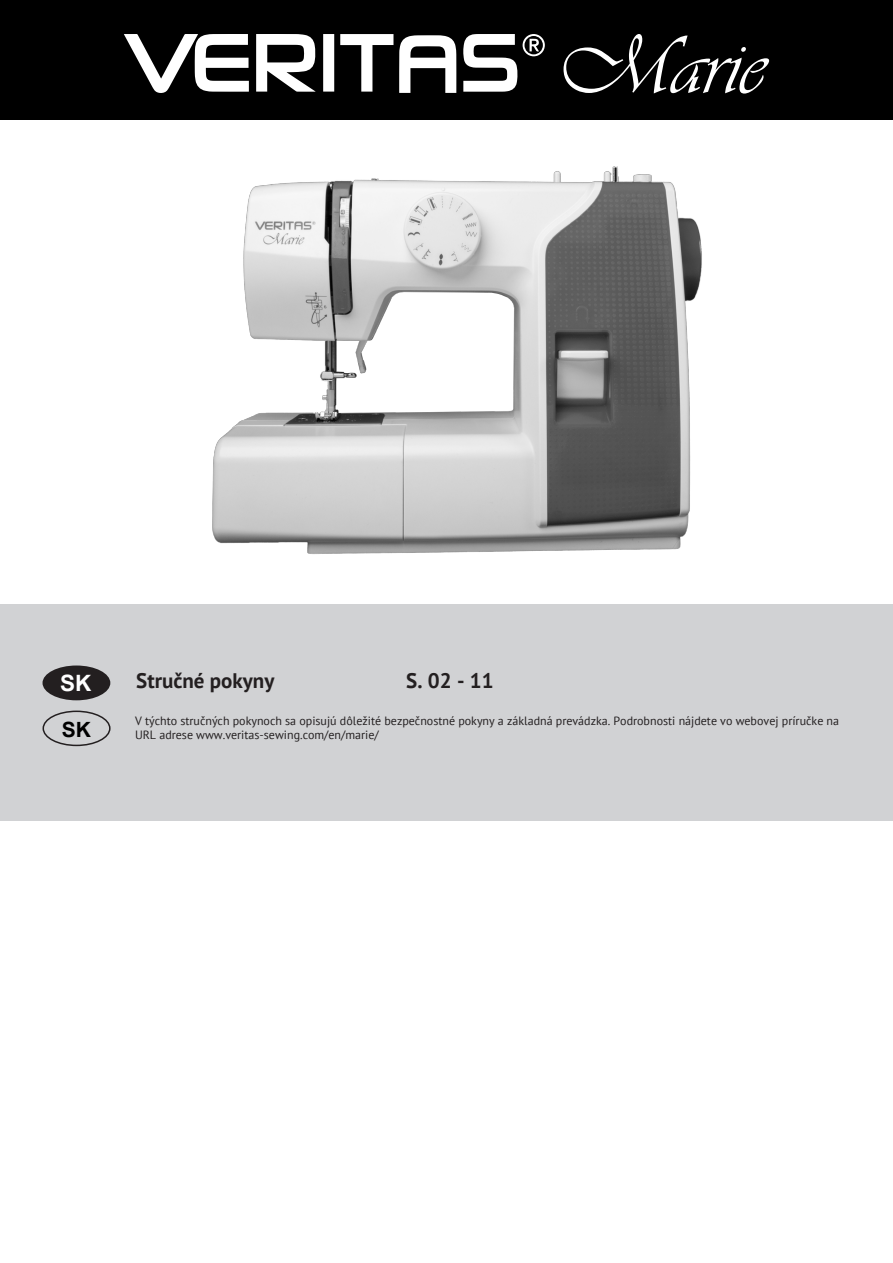
<style>
.page{position:relative;width:893px;height:1263px;background:#fff}
.page>*{position:absolute;margin:0;border:0;box-sizing:border-box;transform-origin:0 0}
.t1{font:700 22.5px "Arial";color:#fff}
.t2{font:700 21px "PT Sans";color:#231f20}
.t3{font:700 21px "Arial";color:#000}
.t4{font:12px "PT Sans";color:#231f20}
</style>
<div class="page">
<div style="left:0;top:604px;width:893px;height:217px;background:#d1d2d4"></div>
<div style="left:0;top:0;width:893px;height:119px;background:#000"></div>
<svg style="left:256px;top:34px;width:60px;height:58px"></svg>
<svg style="left:399px;top:35px;width:57px;height:58px"></svg>
<svg style="left:124px;top:34px;width:125px;height:59px"></svg>
<svg style="left:340px;top:34px;width:53px;height:58px"></svg>
<svg style="left:323px;top:34px;width:11px;height:58px"></svg>
<svg style="left:463px;top:34px;width:82px;height:58px"></svg>
<svg style="left:564px;top:34px;width:205px;height:60px"></svg>
<img style="left:212px;top:166px;width:490px;height:388px">
<div style="left:43px;top:665px;width:67px;height:35px;background:#231f20;border-radius:50%"></div>
<div style="left:43px;top:710px;width:68px;height:36px;border:2px solid #231f20;border-radius:50%"></div>
<h1 class="t1" style="left:60px;top:667px;width:33px">SK</h1>
<h2 class="t2" style="left:136px;top:667px;width:140px">Stručné pokyny</h2>
<h2 class="t2" style="left:406px;top:667px;width:89px">S. 02 - 11</h2>
<p class="t4" style="left:135px;top:712px;width:706px">V týchto stručných pokynoch sa opisujú dôležité bezpečnostné pokyny a základná prevádzka. Podrobnosti nájdete vo webovej príručke na</p>
<h2 class="t3" style="left:62px;top:715px;width:31px">SK</h2>
<p class="t4" style="left:135px;top:727px;width:245px">URL adrese www.veritas-sewing.com/en/marie/</p>
</div>
